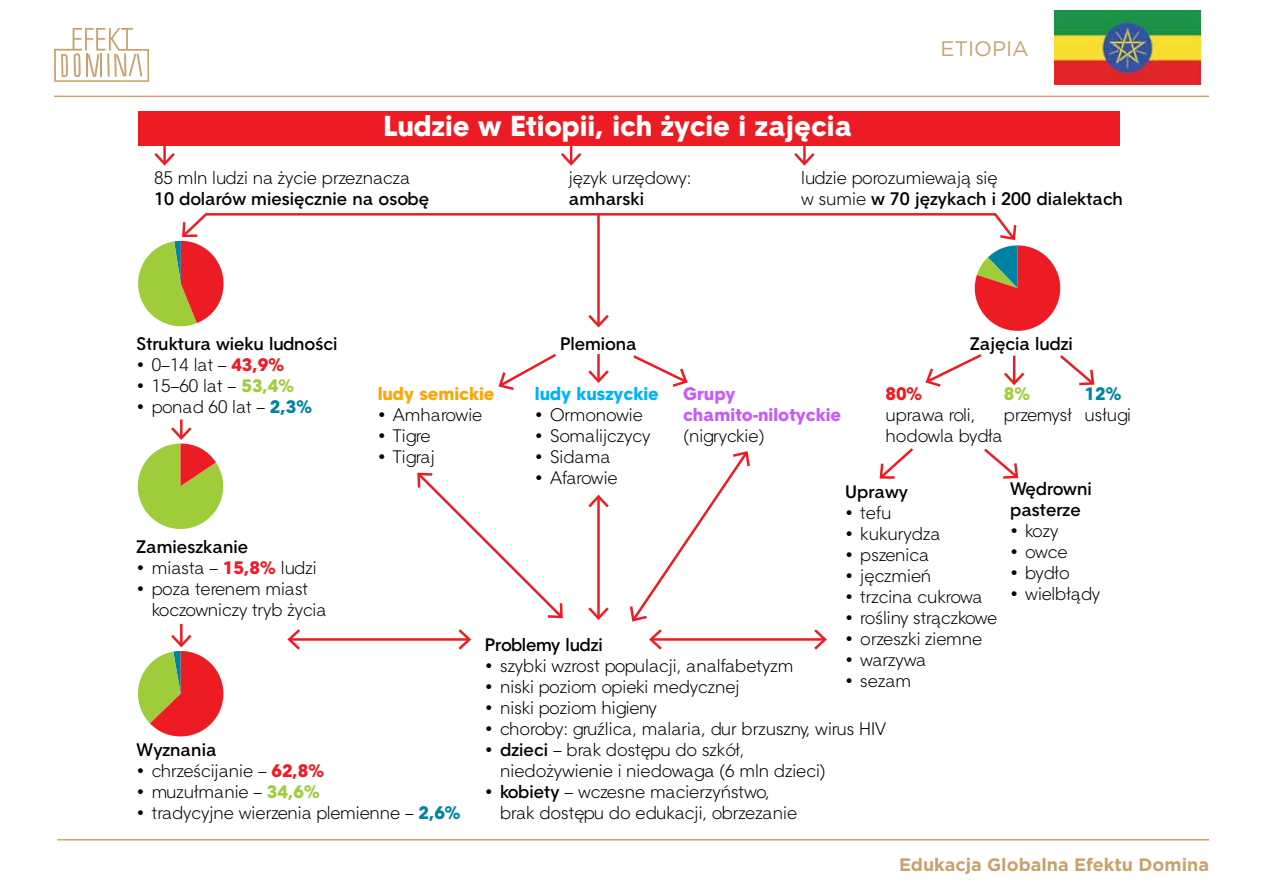
<style>
.page{position:relative;width:1263px;height:893px;background:#fff}
.page>*{position:absolute;margin:0;border:0;box-sizing:border-box;transform-origin:0 0}
.t1{font:27.9px "Straight EFN Heavy";color:#fff}
.t2{font:21px "Gotham";color:#c8a26d}
.t3{font:700 18px "Gotham";color:#c8a26d}
.t4{font:17.55px/21px "Straight EFN";color:#000}
.t5{font:700 17.55px/21px "Straight EFN";color:#000}
.t6{font:17.55px/21px "Straight EFN Heavy";color:#c759ff}
.t7{font:700 17.55px "Straight EFN";letter-spacing:-.02em;color:#000}
.t8{font:17.55px "Straight EFN Heavy";color:#00b0ff}
.t9{font:17.55px "Straight EFN Heavy";color:#ffa400}
.t10{font:17.55px "Straight EFN Heavy";color:#0082a3}
.t11{font:17.55px "Straight EFN Heavy";color:#ed1c24}
.t12{font:17.55px "Straight EFN Heavy";color:#9fcc3b}
.s1{font-weight:700}
.s2{font-family:"Straight EFN Heavy";color:#ed1c24}
.s3{font-family:"Straight EFN Heavy";color:#9fcc3b}
.s4{font-family:"Straight EFN Heavy";color:#0082a3}
</style>
<div class="page">
<div style="left:138px;top:111px;width:981px;height:34px;background:#ed1c24"></div>
<svg style="left:138px;top:213px;width:922px;height:118px"></svg>
<hr style="left:597px;top:354px;width:3px;height:26px;background:#ed1c24">
<svg style="left:588px;top:370px;width:21px;height:13px"></svg>
<hr style="left:163px;top:137px;width:3px;height:26px;background:#ed1c24">
<svg style="left:154px;top:153px;width:21px;height:13px"></svg>
<hr style="left:570px;top:137px;width:2px;height:26px;background:#ed1c24">
<svg style="left:561px;top:153px;width:20px;height:13px"></svg>
<hr style="left:803px;top:137px;width:3px;height:26px;background:#ed1c24">
<svg style="left:794px;top:153px;width:21px;height:13px"></svg>
<hr style="left:180px;top:419px;width:3px;height:18px;background:#ed1c24">
<svg style="left:137px;top:427px;width:87px;height:102px"></svg>
<hr style="left:180px;top:624px;width:3px;height:21px;background:#ed1c24">
<svg style="left:138px;top:635px;width:85px;height:101px"></svg>
<hr style="left:597px;top:497px;width:3px;height:120px;background:#ed1c24">
<svg style="left:588px;top:495px;width:21px;height:12px"></svg>
<svg style="left:588px;top:607px;width:21px;height:13px"></svg>
<hr style="left:290px;top:638px;width:178px;height:3px;background:#ed1c24">
<svg style="left:458px;top:629px;width:13px;height:21px"></svg>
<svg style="left:287px;top:629px;width:13px;height:21px"></svg>
<hr style="left:652px;top:638px;width:172px;height:3px;background:#ed1c24">
<svg style="left:814px;top:629px;width:13px;height:21px"></svg>
<svg style="left:649px;top:629px;width:13px;height:21px"></svg>
<svg style="left:417px;top:472px;width:146px;height:147px"></svg>
<svg style="left:630px;top:451px;width:120px;height:171px"></svg>
<svg style="left:633px;top:355px;width:55px;height:32px"></svg>
<svg style="left:498px;top:354px;width:58px;height:36px"></svg>
<hr style="left:1013px;top:356px;width:2px;height:27px;background:#ed1c24">
<svg style="left:1004px;top:373px;width:20px;height:12px"></svg>
<svg style="left:925px;top:354px;width:57px;height:33px"></svg>
<svg style="left:1060px;top:355px;width:35px;height:31px"></svg>
<svg style="left:879px;top:448px;width:34px;height:31px"></svg>
<svg style="left:984px;top:448px;width:35px;height:31px"></svg>
<hr style="left:54px;top:96px;width:1155px;height:1px;background:#c8a26d">
<hr style="left:57px;top:839px;width:1152px;height:1px;background:#c8a26d">
<img style="left:1054px;top:11px;width:147px;height:73px">
<svg style="left:54px;top:28px;width:95px;height:54px"></svg>
<h1 class="t1" style="left:383px;top:109px;width:471px">Ludzie w Etiopii, ich życie i zajęcia</h1>
<p class="t2" style="left:940px;top:35px;width:90px">ETIOPIA</p>
<p class="t4" style="left:154px;top:167px;width:258px">85 mln ludzi na życie przeznacza</p>
<p class="t5" style="left:154px;top:188px;width:277px">10 dolarów miesięcznie na osobę</p>
<p class="t4" style="left:569px;top:167px;width:124px">język urzędowy:</p>
<p class="t5" style="left:569px;top:188px;width:77px">amharski</p>
<p class="t4" style="left:801px;top:167px;width:323px">ludzie porozumiewają się<br>w sumie <span class="s1">w 70 językach i 200 dialektach</span></p>
<p class="t5" style="left:137px;top:333px;width:202px">Struktura wieku ludności</p>
<p class="t4" style="left:137px;top:355px;width:149px">• 0–14 lat – <span class="s2">43,9%</span></p>
<p class="t4" style="left:137px;top:376px;width:159px">• 15–60 lat – <span class="s3">53,4%</span></p>
<p class="t4" style="left:137px;top:397px;width:177px">• ponad 60 lat – <span class="s4">2,3%</span></p>
<p class="t5" style="left:560px;top:333px;width:78px">Plemiona</p>
<p class="t5" style="left:970px;top:333px;width:104px">Zajęcia ludzi</p>
<p class="t8" style="left:535px;top:383px;width:125px">ludy kuszyckie</p>
<p class="t4" style="left:535px;top:404px;width:110px">• Ormonowie</p>
<p class="t4" style="left:535px;top:425px;width:117px">• Somalijczycy</p>
<p class="t4" style="left:535px;top:446px;width:77px">• Sidama</p>
<p class="t4" style="left:535px;top:467px;width:84px">• Afarowie</p>
<p class="t9" style="left:378px;top:383px;width:118px">ludy semickie</p>
<p class="t4" style="left:378px;top:404px;width:106px">• Amharowie</p>
<p class="t4" style="left:378px;top:425px;width:54px">• Tigre</p>
<p class="t4" style="left:378px;top:446px;width:59px">• Tigraj</p>
<p class="t12" style="left:1004px;top:383px;width:28px">8%</p>
<p class="t4" style="left:1004px;top:404px;width:69px">przemysł</p>
<p class="t11" style="left:885px;top:383px;width:38px">80%</p>
<p class="t4" style="left:885px;top:404px;width:119px">uprawa roli, hodowla bydła</p>
<p class="t10" style="left:1084px;top:383px;width:38px">12%</p>
<p class="t4" style="left:1084px;top:404px;width:48px">usługi</p>
<p class="t6" style="left:683px;top:383px;width:160px">Grupy chamito-nilotyckie</p>
<p class="t4" style="left:683px;top:425px;width:83px">(nigryckie)</p>
<p class="t5" style="left:1010px;top:478px;width:83px">Wędrowni pasterze</p>
<p class="t4" style="left:1010px;top:520px;width:50px">• kozy</p>
<p class="t4" style="left:1010px;top:541px;width:59px">• owce</p>
<p class="t4" style="left:1010px;top:562px;width:61px">• bydło</p>
<p class="t4" style="left:1010px;top:583px;width:92px">• wielbłądy</p>
<p class="t5" style="left:845px;top:482px;width:64px">Uprawy</p>
<p class="t4" style="left:845px;top:503px;width:48px">• tefu</p>
<p class="t4" style="left:845px;top:524px;width:97px">• kukurydza</p>
<p class="t4" style="left:845px;top:545px;width:86px">• pszenica</p>
<p class="t4" style="left:845px;top:566px;width:87px">• jęczmień</p>
<p class="t4" style="left:845px;top:587px;width:139px">• trzcina cukrowa</p>
<p class="t4" style="left:845px;top:608px;width:154px">• rośliny strączkowe</p>
<p class="t4" style="left:845px;top:629px;width:139px">• orzeszki ziemne</p>
<p class="t4" style="left:845px;top:650px;width:83px">• warzywa</p>
<p class="t4" style="left:845px;top:671px;width:68px">• sezam</p>
<p class="t5" style="left:137px;top:536px;width:113px">Zamieszkanie</p>
<p class="t4" style="left:137px;top:557px;width:181px">• miasta – <span class="s2">15,8%</span> ludzi</p>
<p class="t4" style="left:152px;top:578px;width:176px;text-indent:-15px">• poza terenem miast koczowniczy tryb życia</p>
<p class="t7" style="left:485px;top:634px;width:120px">Problemy ludzi</p>
<p class="t4" style="left:485px;top:655px;width:310px">• szybki wzrost populacji, analfabetyzm</p>
<p class="t4" style="left:485px;top:676px;width:256px">• niski poziom opieki medycznej</p>
<p class="t4" style="left:485px;top:697px;width:173px">• niski poziom higieny</p>
<p class="t4" style="left:485px;top:718px;width:403px">• choroby: gruźlica, malaria, dur brzuszny, wirus HIV</p>
<p class="t4" style="left:500px;top:739px;width:327px;text-indent:-15px">• <span class="s1">dzieci</span> – brak dostępu do szkół, niedożywienie i niedowaga (6 mln dzieci)</p>
<p class="t4" style="left:500px;top:781px;width:299px;text-indent:-15px">• <span class="s1">kobiety</span> – wczesne macierzyństwo, brak dostępu do edukacji, obrzezanie</p>
<p class="t5" style="left:137px;top:739px;width:82px">Wyznania</p>
<p class="t4" style="left:137px;top:760px;width:189px">• chrześcijanie – <span class="s2">62,8%</span></p>
<p class="t4" style="left:137px;top:781px;width:184px">• muzułmanie – <span class="s3">34,6%</span></p>
<p class="t4" style="left:137px;top:802px;width:325px">• tradycyjne wierzenia plemienne – <span class="s4">2,6%</span></p>
<p class="t3" style="left:899px;top:853px;width:311px">Edukacja Globalna Efektu Domina</p>
</div>
